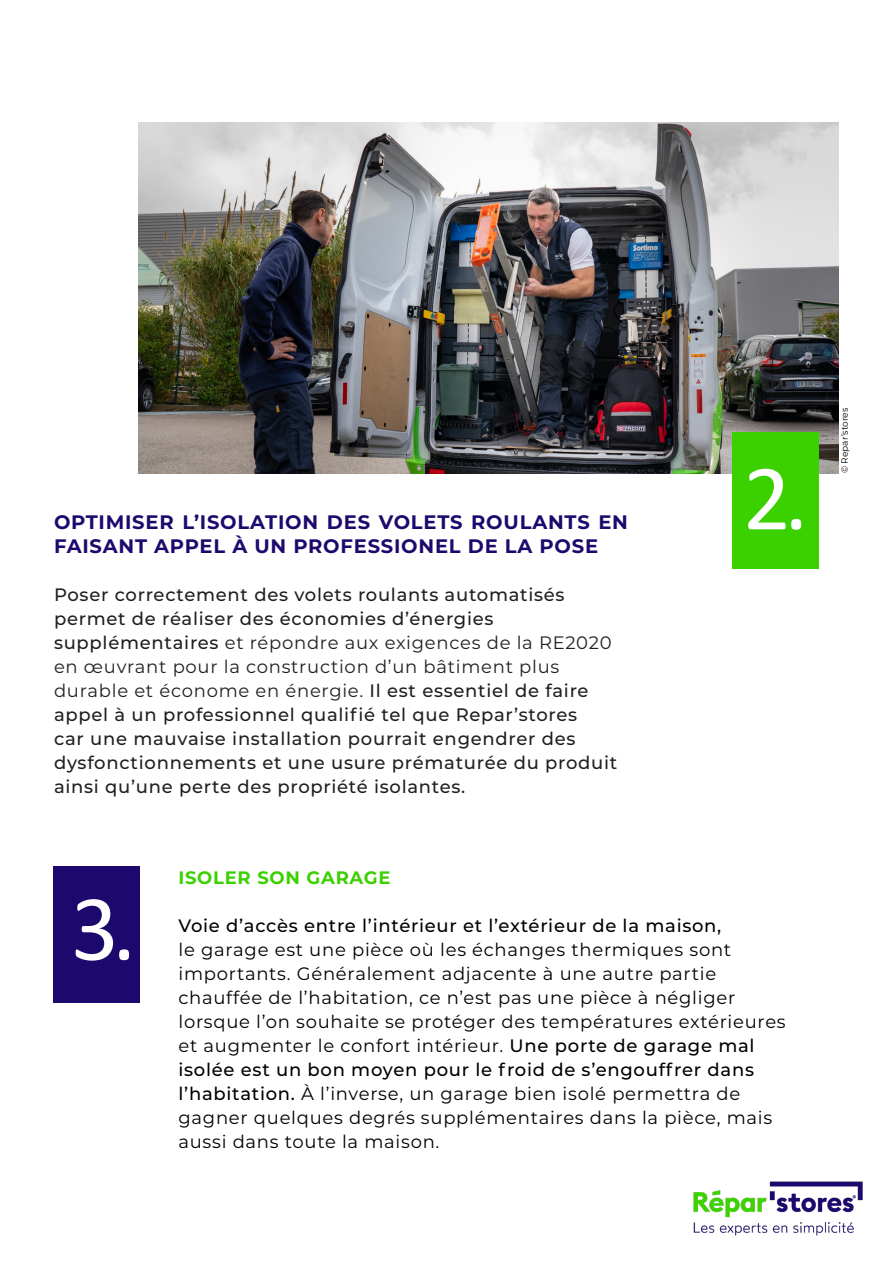
<style>
.page{position:relative;width:893px;height:1263px;background:#fff}
.page>*{position:absolute;margin:0;border:0;box-sizing:border-box;transform-origin:0 0}
.t1{font:94.5px "Calibri";color:#fff}
.Paragraphe_corps_de{font:700 19.5px/24px "Montserrat";letter-spacing:.04em;color:#1d096e}
.Paragraphe_corps_de-2{font:18px/24px "Montserrat";letter-spacing:.04em;color:#000}
.Paragraphe_corps_de-3{font:500 18px/24px "Montserrat";letter-spacing:.04em;color:#231f20}
.Paragraphe_corps_de-4{font:700 18px "Montserrat";letter-spacing:.04em;color:#3bd100}
.t2{font:9px "Montserrat";color:#000001}
.s1{font-weight:400}
.s2{font-weight:500}
</style>
<div class="page">
<img style="left:138px;top:122px;width:701px;height:351px">
<div style="left:732px;top:433px;width:87px;height:136px;background:#3bd100"></div>
<div style="left:54px;top:866px;width:86px;height:137px;background:#1d096e"></div>
<img style="left:693px;top:1181px;width:170px;height:55px">
<p class="Paragraphe_corps_de" style="left:54px;top:509px;width:576px">OPTIMISER L’ISOLATION DES VOLETS ROULANTS EN<br>FAISANT APPEL À UN PROFESSIONEL DE LA POSE</p>
<p class="Paragraphe_corps_de-3" style="left:54px;top:582px;width:565px">Poser correctement des volets roulants automatisés permet de réaliser des économies d’énergies supplémentaires <span class="s1">et répondre aux exigences de la RE2020 en œuvrant pour la construction d’un bâtiment plus durable et économe en énergie.</span> Il est essentiel de faire appel à un professionnel qualifié tel que Repar’stores<br>car une mauvaise installation pourrait engendrer des dysfonctionnements et une usure prématurée du produit ainsi qu’une perte des propriété isolantes.</p>
<p class="t1" style="left:743px;top:439px;width:67px">2.</p>
<p class="t1" style="left:71px;top:870px;width:67px">3.</p>
<p class="Paragraphe_corps_de-4" style="left:178px;top:865px;width:214px">ISOLER SON GARAGE</p>
<p class="Paragraphe_corps_de-2" style="left:178px;top:913px;width:609px"><span class="s2">Voie d’accès entre l’intérieur et l’extérieur de la maison,<br></span>le garage est une pièce où les échanges thermiques sont importants. Généralement adjacente à une autre partie chauffée de l’habitation, ce n’est pas une pièce à négliger lorsque l’on souhaite se protéger des températures extérieures et augmenter le confort intérieur. <span class="s2">Une porte de garage mal isolée est un bon moyen pour le froid de s’engouffrer dans l’habitation.</span> À l’inverse, un garage bien isolé permettra de gagner quelques degrés supplémentaires dans la pièce, mais aussi dans toute la maison.</p>
<p class="t2" style="left:838px;top:473px;width:67px;rotate:-90deg">© Repar’stores</p>
</div>
